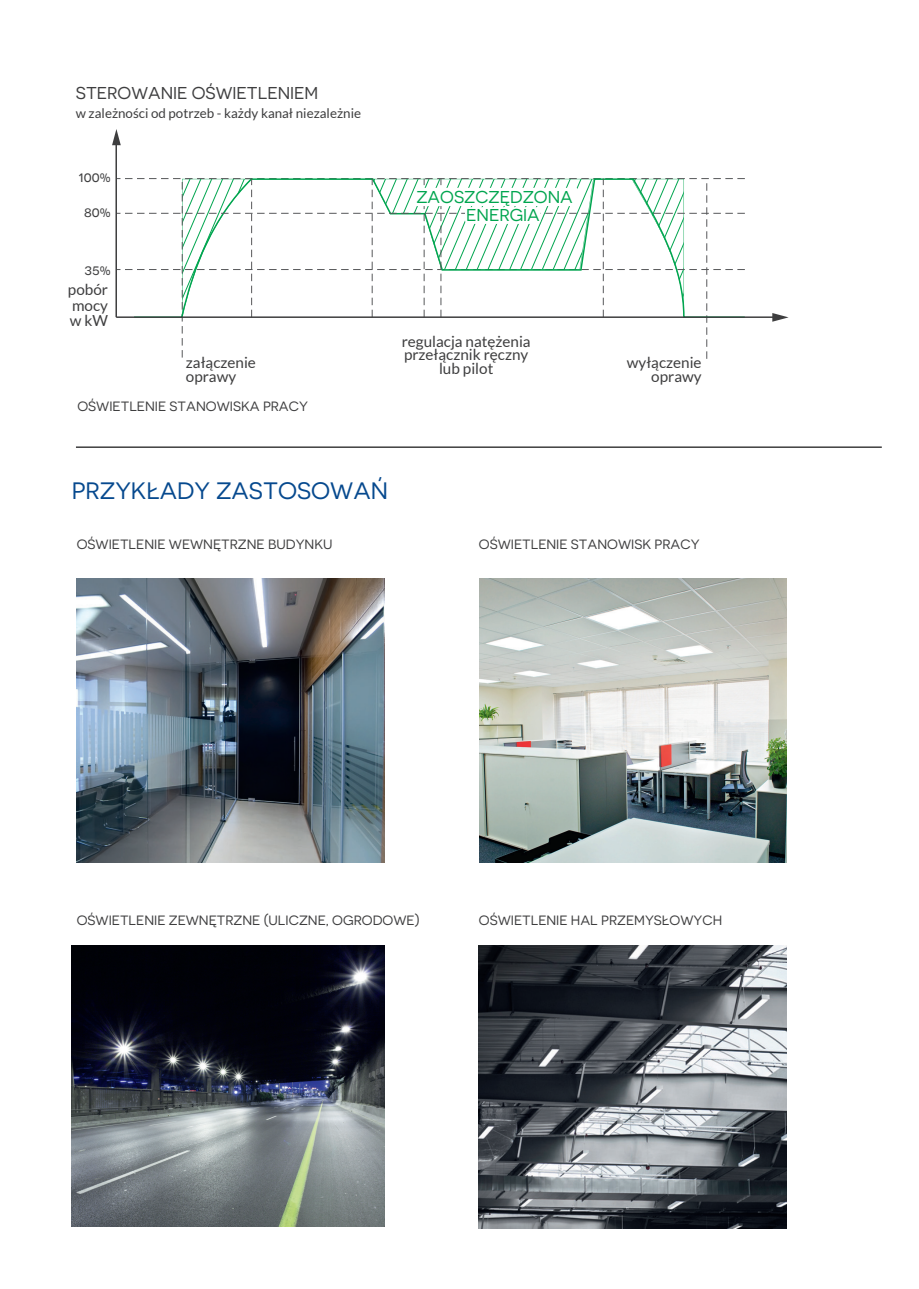
<style>
.page{position:relative;width:919px;height:1289px;background:#fff}
.page>*{position:absolute;margin:0;border:0;box-sizing:border-box;transform-origin:0 0}
.t1{font:23.7px "Novecentosanswide";color:#06498e}
.t2{font:17.1px "Novecentosanswide";color:#3e3e3f}
.t3{font:17.1px/17.9px "Novecentosanswide";color:#00a54f}
.t4{font:15.3px/13.4px "Lato";color:#3e3e3f;text-align:justify}
.t5{font:15.3px "Novecentosanswide";color:#3e3e3f}
.t6{font:13.5px "Novecentosanswide";color:#3e3e3f}
.t7{font:13.35px "Lato";color:#3e3e3f}
</style>
<div class="page">
<hr style="left:116px;top:316px;width:659px;height:2px;background:#3e3e3f">
<svg style="left:772px;top:313px;width:16px;height:9px"></svg>
<hr style="left:115px;top:142px;width:2px;height:175px;background:#3e3e3f">
<svg style="left:112px;top:129px;width:9px;height:16px"></svg>
<svg style="left:117px;top:178px;width:627px;height:181px"></svg>
<img style="left:71px;top:945px;width:313px;height:281px">
<img style="left:479px;top:578px;width:307px;height:284px">
<img style="left:77px;top:578px;width:307px;height:284px">
<hr style="left:76px;top:446px;width:805px;height:2px;background:#3e3e3f">
<img style="left:479px;top:945px;width:307px;height:283px">
<p class="t2" style="left:76px;top:83px;width:244px">STEROWANIE OŚWIETLENIEM</p>
<p class="t7" style="left:76px;top:105px;width:287px">w zależności od potrzeb - każdy kanał niezależnie</p>
<p class="t5" style="left:79px;top:168px;width:33px">100%</p>
<p class="t5" style="left:84px;top:203px;width:28px">80%</p>
<p class="t5" style="left:85px;top:261px;width:27px">35%</p>
<p class="t4" style="left:68px;top:282px;width:42px;line-height:15.3px">pobór mocy w kW</p>
<p class="t4" style="left:186px;top:356px;width:71px">załączenie oprawy</p>
<p class="t6" style="left:77px;top:398px;width:232px">OŚWIETLENIE STANOWISKA PRACY</p>
<p class="t3" style="left:466px;top:188px;width:108px;text-indent:-50px">ZAOSZCZĘDZONA<br>ENERGIA</p>
<p class="t4" style="left:402px;top:334px;width:130px;text-align:center">regulacja natężenia przełącznik ręczny lub pilot</p>
<h1 class="t1" style="left:72px;top:477px;width:317px">PRZYKŁADY ZASTOSOWAŃ</h1>
<p class="t4" style="left:627px;top:356px;width:76px;text-align:right">wyłączenie oprawy</p>
<p class="t6" style="left:77px;top:536px;width:257px">OŚWIETLENIE WEWNĘTRZNE BUDYNKU</p>
<p class="t6" style="left:479px;top:536px;width:222px">OŚWIETLENIE STANOWISK PRACY</p>
<p class="t6" style="left:77px;top:912px;width:344px">OŚWIETLENIE ZEWNĘTRZNE (ULICZNE, OGRODOWE)</p>
<p class="t6" style="left:479px;top:912px;width:245px">OŚWIETLENIE HAL PRZEMYSŁOWYCH</p>
</div>
